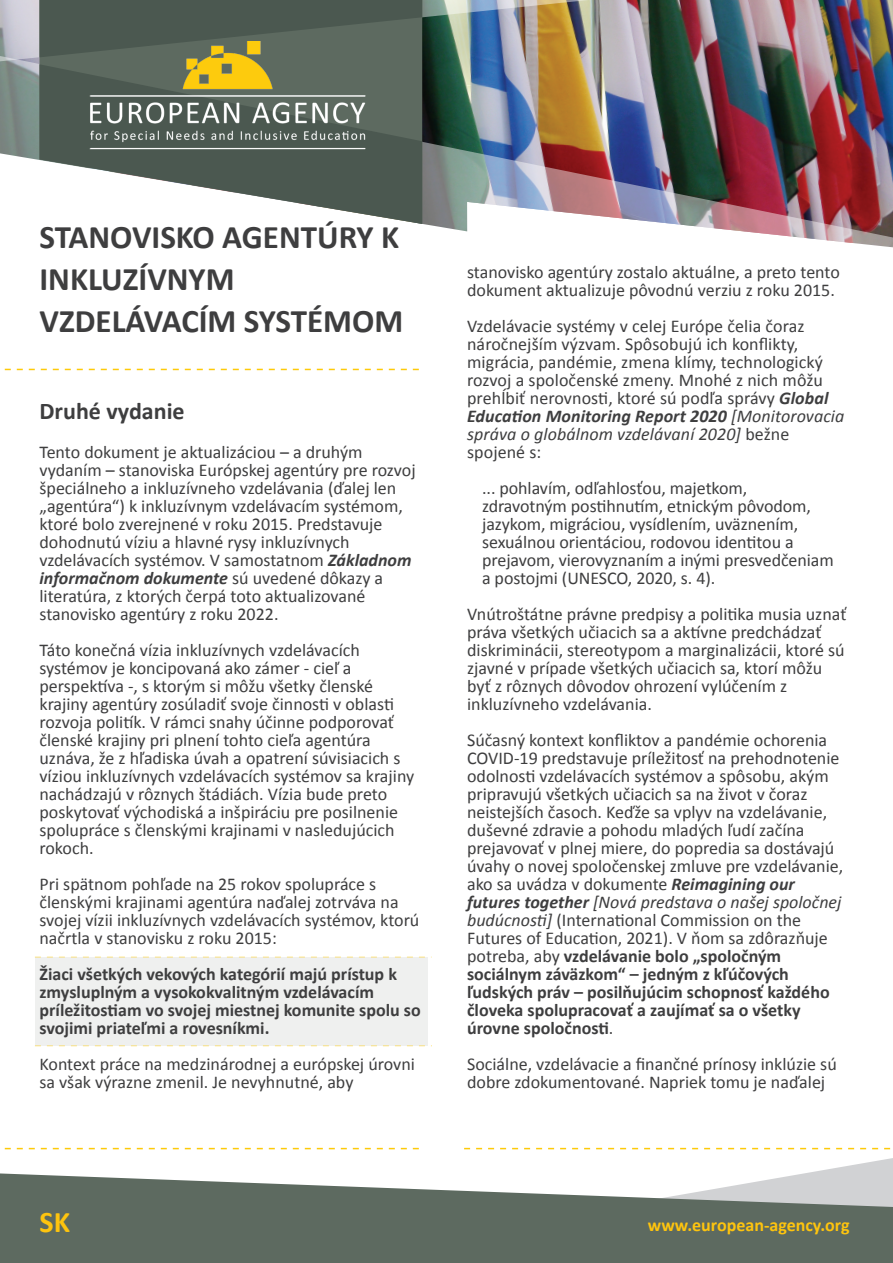
<style>
.page{position:relative;width:893px;height:1263px;background:#fff}
.page>*{position:absolute;margin:0;border:0;box-sizing:border-box;transform-origin:0 0}
.t1{font:700 33px/42px "Calibri";color:#3e3e3f}
.t2{font:700 30px "Calibri";color:#fec40e}
.t3{font:700 24px "Calibri";color:#3e3e3f}
.t4{font:18px/18px "Calibri";color:#3e3e3f}
.t5{font:700 18px/18px "Calibri";color:#3e3e3f}
.t6{font:700 18px "Calibri";color:#fec40e}
.s1{font-weight:700;font-style:italic}
.s2{font-style:italic}
.s3{font-weight:700}
</style>
<div class="page">
<div style="left:35px;top:957px;width:392px;height:88px;background:#eff0ef"></div>
<svg style="left:35px;top:1045px;width:397px;height:1px"></svg>
<svg style="left:35px;top:957px;width:397px;height:1px"></svg>
<svg style="left:4px;top:1148px;width:415px;height:1px"></svg>
<svg style="left:4px;top:369px;width:415px;height:1px"></svg>
<svg style="left:464px;top:1148px;width:427px;height:1px"></svg>
<img style="left:0;top:83px;width:893px;height:165px">
<img style="left:0;top:0;width:893px;height:83px">
<svg style="left:39px;top:0;width:383px;height:57px;background:#4e5b53"></svg>
<svg style="left:39px;top:64px;width:383px;height:160px;fill:#4b5850"></svg>
<img style="left:65px;top:42px;width:332px;height:108px">
<hr style="left:90px;top:96px;width:275px;height:1px;background:#fff">
<hr style="left:90px;top:148px;width:275px;height:1px;background:#fff">
<svg style="left:808px;top:1158px;width:85px;height:15px"></svg>
<svg style="left:0;top:1173px;width:893px;height:90px;background:#79837b"></svg>
<h1 class="t1" style="left:40px;top:215px;width:365px">STANOVISKO AGENTÚRY K<br>INKLUZÍVNYM<br>VZDELÁVACÍM SYSTÉMOM</h1>
<h3 class="t3" style="left:40px;top:397px;width:147px">Druhé vydanie</h3>
<p class="t4" style="left:40px;top:442px;width:378px">Tento dokument je aktualizáciou – a druhým vydaním – stanoviska Európskej agentúry pre rozvoj špeciálneho a inkluzívneho vzdelávania (ďalej len „agentúra“) k inkluzívnym vzdelávacím systémom, ktoré bolo zverejnené v roku 2015. Predstavuje dohodnutú víziu a hlavné rysy inkluzívnych vzdelávacích systémov. V samostatnom <span class="s1">Základnom informačnom dokumente</span> sú uvedené dôkazy a literatúra, z ktorých čerpá toto aktualizované stanovisko agentúry z roku 2022.</p>
<p class="t4" style="left:40px;top:640px;width:376px">Táto konečná vízia inkluzívnych vzdelávacích systémov je koncipovaná ako zámer - cieľ a perspektíva -, s ktorým si môžu všetky členské krajiny agentúry zosúladiť svoje činnosti v oblasti rozvoja politík. V rámci snahy účinne podporovať členské krajiny pri plnení tohto cieľa agentúra uznáva, že z hľadiska úvah a opatrení súvisiacich s víziou inkluzívnych vzdelávacích systémov sa krajiny nachádzajú v rôznych štádiách. Vízia bude preto poskytovať východiská a inšpiráciu pre posilnenie spolupráce s členskými krajinami v nasledujúcich rokoch.</p>
<p class="t4" style="left:40px;top:874px;width:381px">Pri spätnom pohľade na 25 rokov spolupráce s členskými krajinami agentúra naďalej zotrváva na svojej vízii inkluzívnych vzdelávacích systémov, ktorú načrtla v stanovisku z roku 2015:</p>
<p class="t5" style="left:40px;top:964px;width:383px">Žiaci všetkých vekových kategórií majú prístup k zmysluplným a vysokokvalitným vzdelávacím príležitostiam vo svojej miestnej komunite spolu so svojimi priateľmi a rovesníkmi.</p>
<p class="t4" style="left:40px;top:1054px;width:377px">Kontext práce na medzinárodnej a európskej úrovni sa však výrazne zmenil. Je nevyhnutné, aby</p>
<p class="t4" style="left:467px;top:263px;width:374px">stanovisko agentúry zostalo aktuálne, a preto tento dokument aktualizuje pôvodnú verziu z roku 2015.</p>
<p class="t4" style="left:467px;top:317px;width:379px">Vzdelávacie systémy v celej Európe čelia čoraz náročnejším výzvam. Spôsobujú ich konflikty, migrácia, pandémie, zmena klímy, technologický rozvoj a spoločenské zmeny. Mnohé z nich môžu prehĺbiť nerovnosti, ktoré sú podľa správy <span class="s1">Global Education Monitoring Report 2020</span> <span class="s2">[Monitorovacia správa o globálnom vzdelávaní 2020]</span> bežne spojené s:</p>
<p class="t4" style="left:482px;top:479px;width:353px">... pohlavím, odľahlosťou, majetkom, zdravotným postihnutím, etnickým pôvodom, jazykom, migráciou, vysídlením, uväznením, sexuálnou orientáciou, rodovou identitou a prejavom, vierovyznaním a inými presvedčeniam a postojmi (UNESCO, 2020, s. 4).</p>
<p class="t4" style="left:467px;top:605px;width:381px">Vnútroštátne právne predpisy a politika musia uznať práva všetkých učiacich sa a aktívne predchádzať diskriminácii, stereotypom a marginalizácii, ktoré sú zjavné v prípade všetkých učiacich sa, ktorí môžu byť z rôznych dôvodov ohrození vylúčením z inkluzívneho vzdelávania.</p>
<p class="t4" style="left:467px;top:731px;width:378px">Súčasný kontext konfliktov a pandémie ochorenia COVID-19 predstavuje príležitosť na prehodnotenie odolnosti vzdelávacích systémov a spôsobu, akým pripravujú všetkých učiacich sa na život v čoraz neistejších časoch. Keďže sa vplyv na vzdelávanie, duševné zdravie a pohodu mladých ľudí začína prejavovať v plnej miere, do popredia sa dostávajú úvahy o novej spoločenskej zmluve pre vzdelávanie, ako sa uvádza v dokumente <span class="s1">Reimagining our futures together</span> <span class="s2">[Nová predstava o našej spoločnej budúcnosti]</span> (International Commission on the Futures of Education, 2021). V ňom sa zdôrazňuje potreba, aby <span class="s3">vzdelávanie bolo „spoločným sociálnym záväzkom“ – jedným z kľúčových ľudských práv – posilňujúcim schopnosť každého človeka spolupracovať a zaujímať sa o všetky úrovne spoločnosti</span>.</p>
<p class="t4" style="left:467px;top:1055px;width:371px">Sociálne, vzdelávacie a finančné prínosy inklúzie sú dobre zdokumentované. Napriek tomu je naďalej</p>
<h2 class="t2" style="left:40px;top:1203px;width:32px">SK</h2>
<p class="t6" style="left:648px;top:1213px;width:203px">www.european-agency.org</p>
</div>
